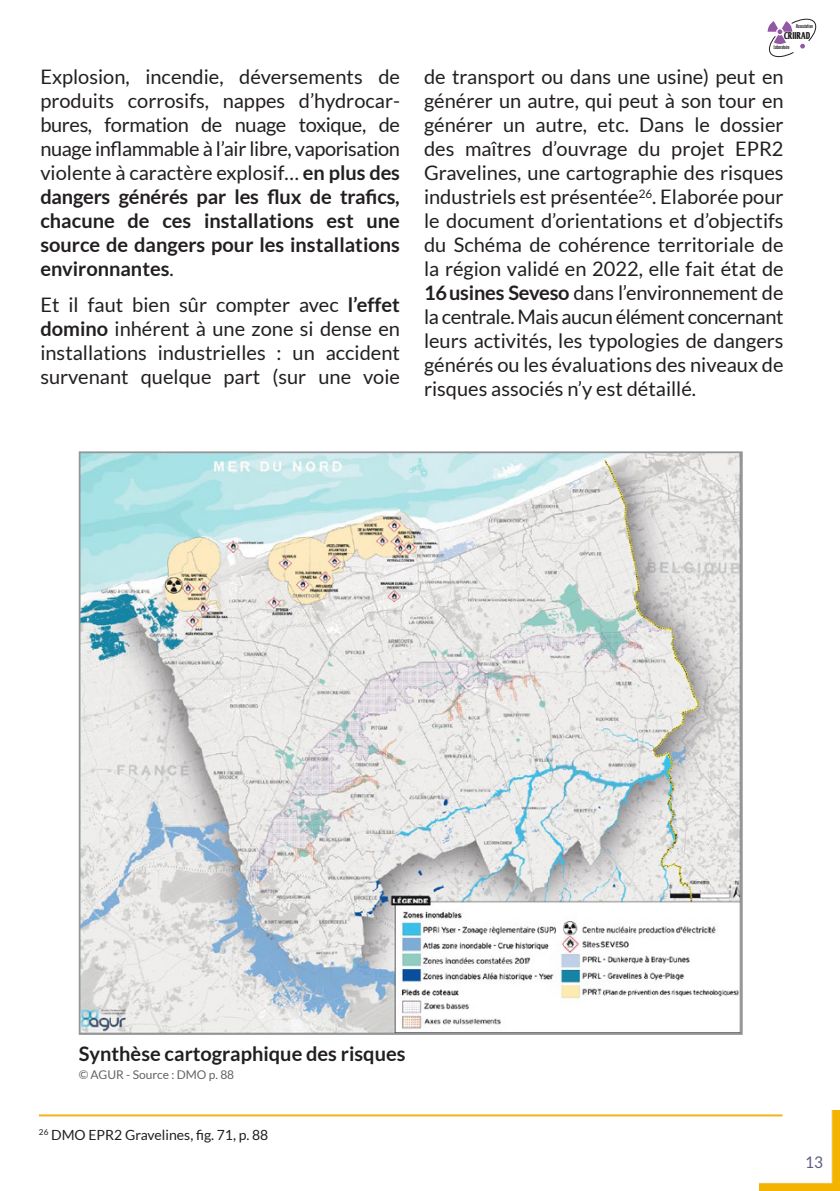
<style>
.page{position:relative;width:840px;height:1191px;background:#fff}
.page>*{position:absolute;margin:0;border:0;box-sizing:border-box;transform-origin:0 0}
.Texte_standard{font:20px/24px "Lato";color:#231f20;text-align:justify}
.Texte_standard-2{font:700 20px "Lato";color:#231f20}
.t1{font:16px "Lato";color:#5b5c83;scale:.96 1}
.Notes_bas_de_page{font:14px "Lato";color:#231f20}
.Texte_standard-3{font:12px "Lato";color:#636366}
.t2{font:700 9.6px "Oli Jo";letter-spacing:-.06em;color:#231f20;scale:.72 1}
.t3{font:5.4px "Tandelle";color:#231f20;scale:1.2 1}
.s1{font-weight:700}
</style>
<div class="page">
<svg style="left:757px;top:1110px;width:82px;height:81px"></svg>
<svg style="left:767px;top:18px;width:49px;height:40px"></svg>
<hr style="left:39px;top:1114px;width:743px;height:2px;background:#f3b219">
<img style="left:82px;top:454px;width:657px;height:577px">
<p class="Texte_standard" style="left:40px;top:65px;width:361px">Explosion, incendie, déversements de produits corrosifs, nappes d’hydrocar&shy;bures, formation de nuage toxique, de nuage inflammable à l’air libre, vaporisation violente à caractère explosif… <span class="s1">en plus des dangers générés par les flux de trafics, chacune de ces installations est une source de dangers pour les installations environnantes</span>.</p>
<p class="Texte_standard" style="left:40px;top:292px;width:361px">Et il faut bien sûr compter avec <span class="s1">l’effet domino</span> inhérent à une zone si dense en installations industrielles : un accident survenant quelque part (sur une voie</p>
<p class="t3" style="left:795px;top:23px;width:16px">Association</p>
<p class="t2" style="left:783px;top:30px;width:38px">CRIIRAD</p>
<p class="t3" style="left:773px;top:44px;width:15px">Laboratoire</p>
<p class="Texte_standard" style="left:424px;top:65px;width:361px">de transport ou dans une usine) peut en générer un autre, qui peut à son tour en générer un autre, etc. Dans le dossier des maîtres d’ouvrage du projet EPR2<br>Gravelines, une cartographie des risques industriels est présentée<sup>26</sup>. Elaborée pour le document d’orientations et d’objectifs du Schéma de cohérence territoriale de la région validé en 2022, elle fait état de <span class="s1">16usines Seveso</span> dans l’environnement de la centrale. Mais aucun élément concernant leurs activités, les typologies de dangers générés ou les évaluations des niveaux de risques associés n’y est détaillé.</p>
<p class="Texte_standard-2" style="left:79px;top:1042px;width:328px">Synthèse cartographique des risques</p>
<p class="Texte_standard-3" style="left:79px;top:1068px;width:157px">© AGUR - Source : DMO p. 88</p>
<p class="Notes_bas_de_page" style="left:39px;top:1127px;width:231px"><sup>26</sup> DMO EPR2 Gravelines, fig. 71, p. 88</p>
<p class="t1" style="left:804px;top:1153px;width:20px">13</p>
</div>
